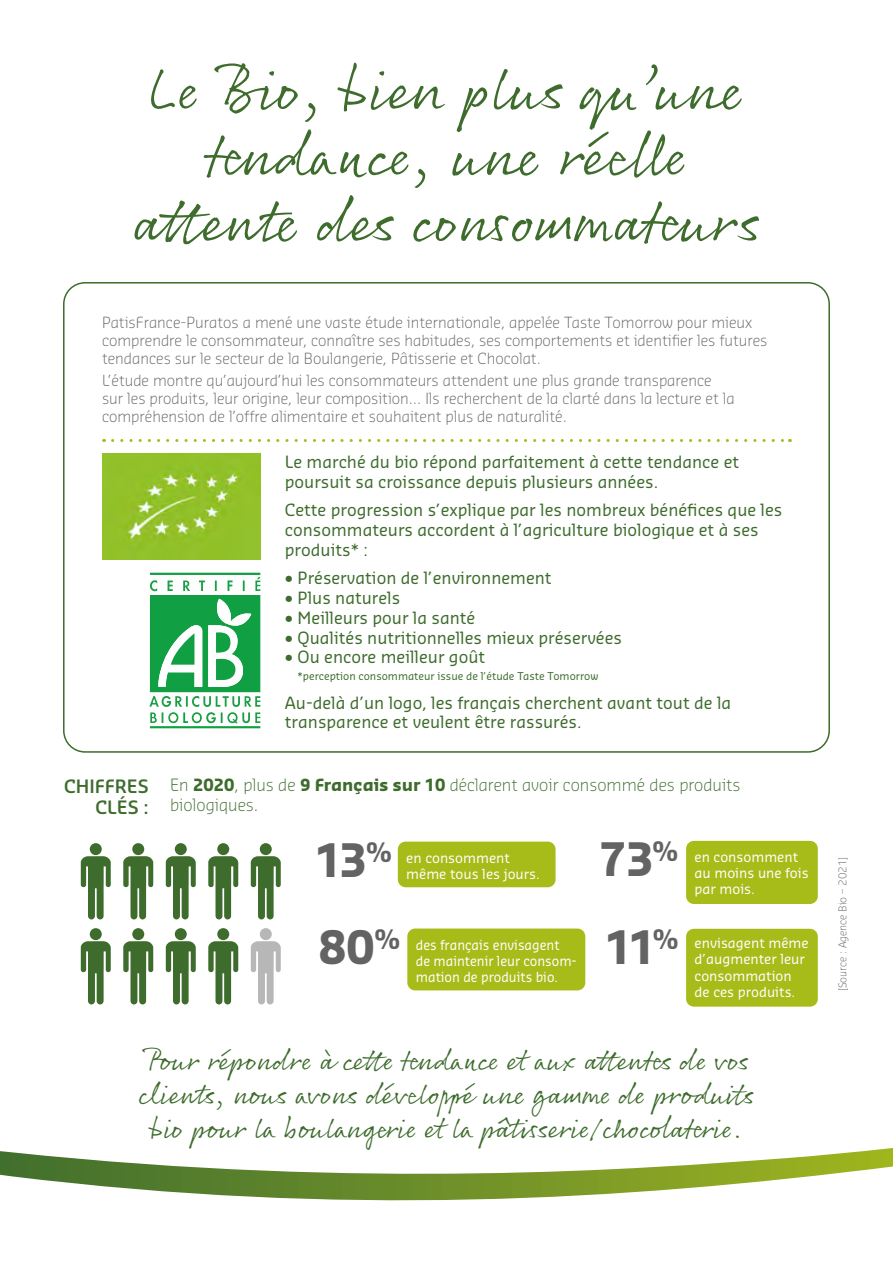
<style>
.page{position:relative;width:893px;height:1263px;background:#fff}
.page>*{position:absolute;margin:0;border:0;box-sizing:border-box;transform-origin:0 0}
.t1{font:60px/66px "Rollerscript Smooth";color:#3d6c2c;text-align:center}
.t2{font:700 45px "Sansa Std";letter-spacing:-.07em;color:#646363}
.t3{font:28.5px/34.2px "Rollerscript Smooth";color:#3d6c2c;text-align:center}
.t4{font:700 26.25px "Sansa Std";color:#646363}
.t5{font:600 18px/21.6px "Sansa Std";color:#3d6c2c;text-align:right}
.t6{font:16.5px/19.8px "Sansa Std";color:#3d6c2c}
.t7{font:300 16.5px/19.5px "Sansa Std";color:#3d6c2c}
.t8{font:300 15px/18px "Sansa Std";color:#646363}
.t9{font:13.5px/16.2px "Sansa Std";color:#fff}
.t10{font:13.5px/16.2px "Sansa Std";color:#fff;scale:.95 1}
.t11{font:10.5px "Sansa Std";color:#3d6c2c}
.t12{font:300 10.5px "Sansa Std";color:#646363}
.s1{font-weight:700}
</style>
<div class="page">
<svg style="left:0;top:1148px;width:893px;height:53px"></svg>
<svg style="left:149px;top:573px;width:111px;height:155px"></svg>
<img style="left:102px;top:454px;width:158px;height:105px">
<svg style="left:113px;top:439px;width:677px;height:3px"></svg>
<div style="left:397px;top:841px;width:159px;height:47px;background:#a7bc19;border-radius:9px"></div>
<div style="left:396px;top:840px;width:161px;height:49px;border:2px solid #fff;border-radius:9px"></div>
<div style="left:407px;top:928px;width:179px;height:63px;background:#a7bc19;border-radius:9px"></div>
<div style="left:406px;top:927px;width:181px;height:65px;border:2px solid #fff;border-radius:9px"></div>
<div style="left:685px;top:928px;width:134px;height:79px;background:#a7bc19;border-radius:9px"></div>
<div style="left:685px;top:927px;width:134px;height:81px;border:2px solid #fff;border-radius:9px"></div>
<div style="left:685px;top:840px;width:134px;height:65px;background:#a7bc19;border-radius:9px"></div>
<div style="left:685px;top:839px;width:134px;height:66px;border:2px solid #fff;border-radius:9px"></div>
<svg style="left:251px;top:856px;width:30px;height:63px"></svg>
<div style="left:260px;top:843px;width:12px;height:12px;background:#3d6c2c;border-radius:50%"></div>
<svg style="left:208px;top:856px;width:30px;height:63px"></svg>
<div style="left:217px;top:843px;width:12px;height:12px;background:#3d6c2c;border-radius:50%"></div>
<svg style="left:166px;top:856px;width:30px;height:63px"></svg>
<div style="left:175px;top:843px;width:12px;height:12px;background:#3d6c2c;border-radius:50%"></div>
<svg style="left:123px;top:856px;width:30px;height:63px"></svg>
<div style="left:132px;top:843px;width:12px;height:12px;background:#3d6c2c;border-radius:50%"></div>
<svg style="left:81px;top:856px;width:30px;height:63px"></svg>
<div style="left:90px;top:843px;width:12px;height:12px;background:#3d6c2c;border-radius:50%"></div>
<svg style="left:251px;top:941px;width:30px;height:63px"></svg>
<div style="left:260px;top:928px;width:12px;height:12px;background:#b8b7b7;border-radius:50%"></div>
<svg style="left:208px;top:941px;width:30px;height:63px"></svg>
<div style="left:217px;top:928px;width:12px;height:12px;background:#3d6c2c;border-radius:50%"></div>
<svg style="left:166px;top:941px;width:30px;height:63px"></svg>
<div style="left:175px;top:928px;width:12px;height:12px;background:#3d6c2c;border-radius:50%"></div>
<svg style="left:123px;top:941px;width:30px;height:63px"></svg>
<div style="left:132px;top:928px;width:12px;height:12px;background:#3d6c2c;border-radius:50%"></div>
<svg style="left:81px;top:941px;width:30px;height:63px"></svg>
<div style="left:90px;top:928px;width:12px;height:12px;background:#3d6c2c;border-radius:50%"></div>
<p class="t1" style="left:133px;top:54px;width:626px">Le Bio, bien plus qu’une tendance, une réelle attente des consommateurs</p>
<p class="t8" style="left:102px;top:312px;width:667px">PatisFrance-Puratos a mené une vaste étude internationale, appelée Taste Tomorrow pour mieux comprendre le consommateur, connaître ses habitudes, ses comportements et identifier les futures tendances sur le secteur de la Boulangerie, Pâtisserie et Chocolat.</p>
<p class="t8" style="left:102px;top:370px;width:634px">L’étude montre qu’aujourd’hui les consommateurs attendent une plus grande transparence sur les produits, leur origine, leur composition… Ils recherchent de la clarté dans la lecture et la compréhension de l’offre alimentaire et souhaitent plus de naturalité.</p>
<p class="t6" style="left:285px;top:451px;width:456px">Le marché du bio répond parfaitement à cette tendance et poursuit sa croissance depuis plusieurs années.</p>
<p class="t6" style="left:285px;top:499px;width:499px">Cette progression s’explique par les nombreux bénéfices que les consommateurs accordent à l’agriculture biologique et à ses produits* :</p>
<p class="t6" style="left:285px;top:567px;width:268px">• Préservation de l’environnement</p>
<p class="t6" style="left:285px;top:587px;width:117px">• Plus naturels</p>
<p class="t6" style="left:285px;top:607px;width:192px">• Meilleurs pour la santé</p>
<p class="t6" style="left:285px;top:627px;width:339px">• Qualités nutritionnelles mieux préservées</p>
<p class="t6" style="left:285px;top:646px;width:202px">• Ou encore meilleur goût</p>
<p class="t11" style="left:298px;top:669px;width:302px">*perception consommateur issue de l’étude Taste Tomorrow</p>
<p class="t6" style="left:285px;top:692px;width:448px">Au-delà d’un logo, les français cherchent avant tout de la transparence et veulent être rassurés.</p>
<p class="t5" style="left:64px;top:774px;width:86px">CHIFFRES<br>CLÉS :</p>
<p class="t7" style="left:170px;top:775px;width:572px">En <span class="s1">2020</span>, plus de <span class="s1">9 Français sur 10</span> déclarent avoir consommé des produits biologiques.</p>
<p class="t4" style="left:652px;top:834px;width:29px">%</p>
<p class="t2" style="left:315px;top:830px;width:79px">13<sup>%</sup></p>
<p class="t2" style="left:599px;top:829px;width:56px">73</p>
<p class="t9" style="left:406px;top:849px;width:105px">en consomment</p>
<p class="t9" style="left:406px;top:865px;width:135px">même tous les jours.</p>
<p class="t9" style="left:695px;top:848px;width:116px">en consomment au moins une fois par mois.</p>
<p class="t2" style="left:318px;top:917px;width:84px">80<sup>%</sup></p>
<p class="t2" style="left:605px;top:917px;width:76px">11<sup>%</sup></p>
<p class="t10" style="left:416px;top:936px;width:171px">des français envisagent de maintenir leur consom&shy;mation de produits bio.</p>
<p class="t9" style="left:695px;top:934px;width:115px">envisagent même d’augmenter leur consommation de ces produits.</p>
<p class="t3" style="left:139px;top:1042px;width:615px">Pour répondre à cette tendance et aux attentes de vos clients, nous avons développé une gamme de produits bio pour la boulangerie et la pâtisserie/chocolaterie.</p>
<p class="t12" style="left:836px;top:991px;width:136px;rotate:-90deg">[Source : Agence Bio – 2021]</p>
</div>
